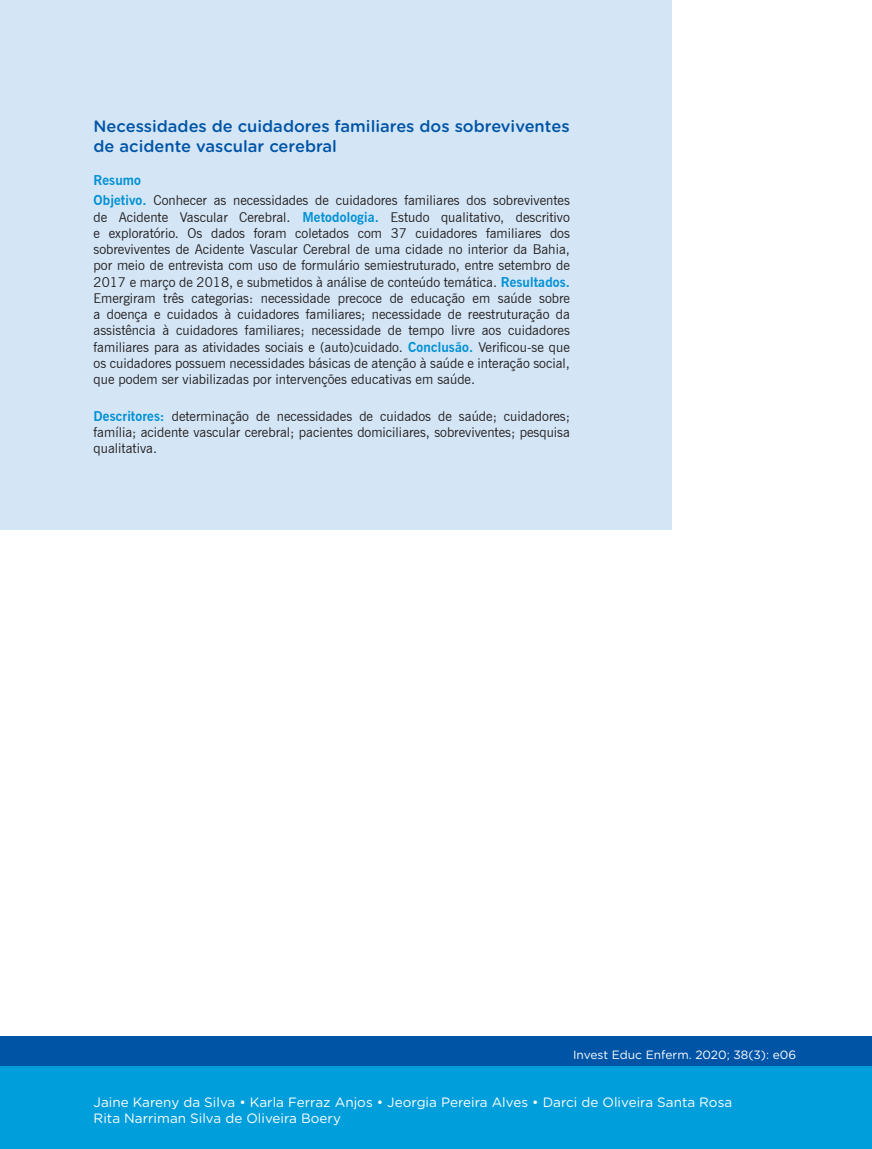
<style>
.page{position:relative;width:872px;height:1149px;background:#fff}
.page>*{position:absolute;margin:0;border:0;box-sizing:border-box;transform-origin:0 0}
.t1{font:500 16.5px/19.8px "Gotham Rounded";color:#0054a6}
.t2{font:13.5px/16.2px "News Gothic BT";color:#231f20;text-align:justify}
.t3{font:13.5px/16.2px "Gotham Rounded";color:#fff}
.t4{font:12px "Gotham Rounded";color:#fff}
.s1{font-weight:700;color:#0090d5}
</style>
<div class="page">
<div style="left:0;top:1035px;width:872px;height:113px;background:#0054a6"></div>
<div style="left:0;top:1065px;width:872px;height:83px;background:#009edb"></div>
<div style="left:0;top:0;width:671px;height:529px;background:#d4e6f6"></div>
<p class="t1" style="left:94px;top:116px;width:477px">Necessidades de cuidadores familiares dos sobreviventes de acidente vascular cerebral</p>
<p class="t2" style="left:94px;top:169px;width:478px;line-height:20.5px"><span class="s1">Resumo<br>Objetivo.</span> Conhecer as necessidades de cuidadores familiares dos sobreviventes</p>
<p class="t2" style="left:94px;top:209px;width:478px">de Acidente Vascular Cerebral. <span class="s1">Metodologia.</span> Estudo qualitativo, descritivo e exploratório. Os dados foram coletados com 37 cuidadores familiares dos sobreviventes de Acidente Vascular Cerebral de uma cidade no interior da Bahia, por meio de entrevista com uso de formulário semiestruturado, entre setembro de 2017 e março de 2018, e submetidos à análise de conteúdo temática. <span class="s1">Resultados.<br></span>Emergiram três categorias: necessidade precoce de educação em saúde sobre a doença e cuidados à cuidadores familiares; necessidade de reestruturação da assistência à cuidadores familiares; necessidade de tempo livre aos cuidadores familiares para as atividades sociais e (auto)cuidado. <span class="s1">Conclusão.</span> Verificou-se que os cuidadores possuem necessidades básicas de atenção à saúde e interação social, que podem ser viabilizadas por intervenções educativas em saúde.</p>
<p class="t2" style="left:94px;top:408px;width:478px"><span class="s1">Descritores:</span> determinação de necessidades de cuidados de saúde; cuidadores; família; acidente vascular cerebral; pacientes domiciliares, sobreviventes; pesquisa qualitativa.</p>
<p class="t4" style="left:573px;top:1045px;width:225px">Invest Educ Enferm. 2020; 38(3): e06</p>
<p class="t3" style="left:94px;top:1093px;width:640px">Jaine Kareny da Silva • Karla Ferraz Anjos • Jeorgia Pereira Alves • Darci de Oliveira Santa Rosa<br>Rita Narriman Silva de Oliveira Boery</p>
</div>
